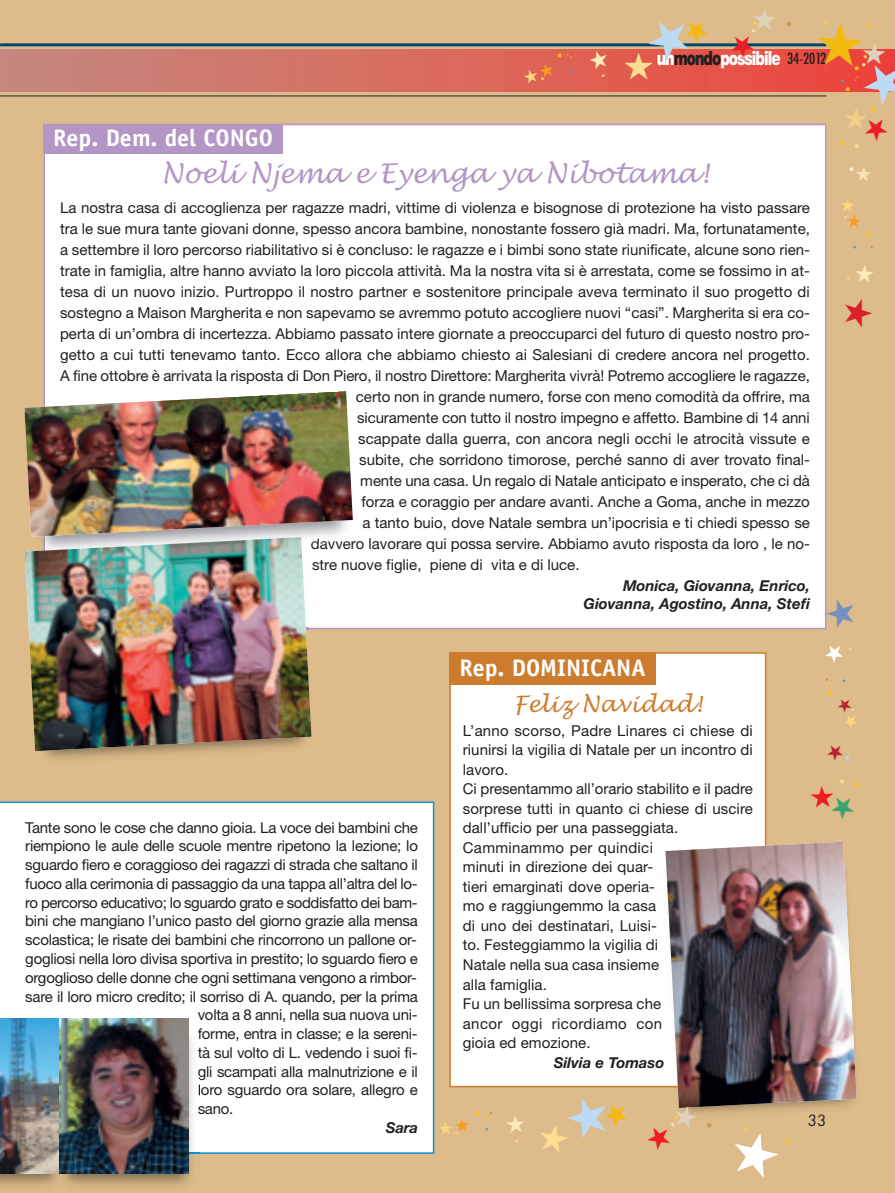
<style>
.page{position:relative;width:895px;height:1193px;background:#fff}
.page>*{position:absolute;margin:0;border:0;box-sizing:border-box;transform-origin:0 0}
.t1{font:italic 27px "Lucida Handwriting";color:#b395c6}
.t2{font:700 24px "Officina Sans";color:#fff}
.t3{font:italic 22.5px "Lucida Handwriting";color:#cd7b2c}
.t4{font:21px "Helvetica";color:#c8994f}
.t5{font:900 19.5px "Helvetica Neue";letter-spacing:-.065em;color:#fff;scale:.75 1}
.t6{font:18px "Helvetica";color:#fec210}
.t7{font:18px "Helvetica";color:#ffdd91}
.t8{font:18px "Helvetica";color:#c6d2ea}
.t9{font:15px/19.5px "Helvetica Neue";color:#231f20}
.t10{font:italic 700 15px/18px "Helvetica Neue";color:#231f20;text-align:right}
.t11{font:15px "Helvetica Neue";letter-spacing:-.02em;color:#231f20}
.t12{font:15px "Helvetica Neue";letter-spacing:-.025em;color:#231f20}
.t13{font:15px "Helvetica";color:#fecc4e}
.t14{font:15px "Futura";color:#231f20}
.t15{font:15px "Helvetica";color:#ffe3a6}
.t16{font:12px "Helvetica";color:#fed77d}
.t17{font:12px "Helvetica";color:#649ab2}
.t18{font:6px "Helvetica";color:#fec210}
.t19{font:6px "Helvetica";color:#ee1d23}
.s1{color:#231f20}
.s2{font-family:"Futura";font-weight:400;font-stretch:condensed;font-size:15px;color:#231f20}
.s3{font-size:18px}
.s4{color:#fef0d0}
</style>
<div class="page">
<div style="left:0;top:0;width:894px;height:1192px;background:#ddbb8a"></div>
<div style="left:0;top:49px;width:894px;height:43px;background:linear-gradient(to right,#c58a7f,#ee483a)"></div>
<hr style="left:1px;top:43px;width:825px;height:3px;background:#00466d">
<hr style="left:1px;top:95px;width:825px;height:1px;background:#231f20">
<div style="left:45px;top:125px;width:779px;height:502px;background:#fff"></div>
<div style="left:44px;top:124px;width:239px;height:29px;background:#b395c6"></div>
<div style="left:0;top:801px;width:434px;height:352px;background:#fff"></div>
<img style="left:0;top:1172px;width:54px;height:14px">
<img style="left:0;top:1017px;width:60px;height:155px">
<img style="left:54px;top:1153px;width:145px;height:34px">
<img style="left:189px;top:1022px;width:10px;height:131px">
<svg style="left:198px;top:1027px;width:1px;height:12px"></svg>
<svg style="left:198px;top:1068px;width:2px;height:28px"></svg>
<img style="left:54px;top:1022px;width:6px;height:150px">
<img style="left:60px;top:1017px;width:129px;height:155px">
<img style="left:311px;top:538px;width:37px;height:5px">
<img style="left:24px;top:391px;width:329px;height:145px">
<img style="left:35px;top:627px;width:280px;height:133px">
<img style="left:25px;top:537px;width:286px;height:214px">
<div style="left:451px;top:653px;width:313px;height:432px;background:#fff"></div>
<div style="left:449px;top:652px;width:206px;height:33px;background:#cd7b2c"></div>
<img style="left:698px;top:1090px;width:159px;height:27px">
<svg style="left:808px;top:1113px;width:16px;height:2px"></svg>
<img style="left:665px;top:841px;width:191px;height:266px">
<svg style="left:730px;top:43px;width:48px;height:17px"></svg>
<svg style="left:815px;top:18px;width:80px;height:166px"></svg>
<svg style="left:522px;top:62px;width:33px;height:22px"></svg>
<svg style="left:588px;top:49px;width:21px;height:21px"></svg>
<svg style="left:624px;top:43px;width:86px;height:36px"></svg>
<svg style="left:826px;top:599px;width:1px;height:28px"></svg>
<svg style="left:665px;top:1104px;width:33px;height:10px"></svg>
<p class="t16" style="left:540px;top:72px;width:6px">•</p>
<p class="t19" style="left:571px;top:49px;width:4px">•</p>
<p class="t6" style="left:556px;top:45px;width:14px">• <sup>•</sup></p>
<p class="t18" style="left:569px;top:53px;width:4px">•</p>
<p class="t17" style="left:569px;top:63px;width:6px">•</p>
<p class="t16" style="left:601px;top:69px;width:6px">•</p>
<p class="t13" style="left:834px;top:20px;width:7px;rotate:90deg">•</p>
<p class="t13" style="left:763px;top:20px;width:7px;rotate:90deg">•</p>
<h3 class="t4" style="left:801px;top:20px;width:9px;rotate:90deg">•</h3>
<p class="t6" style="left:879px;top:22px;width:8px;rotate:90deg">•</p>
<p class="t15" style="left:762px;top:28px;width:7px;rotate:90deg">•</p>
<p class="t13" style="left:874px;top:54px;width:7px;rotate:90deg">•</p>
<p class="t15" style="left:872px;top:62px;width:7px;rotate:90deg">•</p>
<h3 class="t5" style="left:656px;top:51px;width:228px">un<span class="s1">mondo</span>possibile <span class="s2">34-2012</span></h3>
<p class="t18" style="left:859px;top:65px;width:17px;rotate:90deg"><span class="s3">•</span> ••</p>
<p class="t17" style="left:849px;top:79px;width:6px;rotate:90deg">•</p>
<p class="t6" style="left:858px;top:86px;width:8px;rotate:90deg">•</p>
<p class="t6" style="left:870px;top:99px;width:14px">• <sup>•</sup></p>
<h2 class="t2" style="left:53px;top:129px;width:221px">Rep. Dem. del CONGO</h2>
<h1 class="t1" style="left:161px;top:158px;width:549px">Noeli Njema e Eyenga ya Nibotama!</h1>
<p class="t9" style="left:60px;top:199px;width:751px">La nostra casa di accoglienza per ragazze madri, vittime di violenza e bisognose di protezione ha visto passare</p>
<p class="t9" style="left:60px;top:220px;width:751px">tra le sue mura tante giovani donne, spesso ancora bambine, nonostante fossero già madri. Ma, fortunatamente,</p>
<p class="t9" style="left:60px;top:241px;width:751px">a settembre il loro percorso riabilitativo si è concluso: le ragazze e i bimbi sono state riunificate, alcune sono rien-</p>
<p class="t9" style="left:60px;top:262px;width:751px">trate in famiglia, altre hanno avviato la loro piccola attività. Ma la nostra vita si è arrestata, come se fossimo in at-</p>
<p class="t9" style="left:60px;top:283px;width:751px">tesa di un nuovo inizio. Purtroppo il nostro partner e sostenitore principale aveva terminato il suo progetto di</p>
<p class="t9" style="left:60px;top:304px;width:751px">sostegno a Maison Margherita e non sapevamo se avremmo potuto accogliere nuovi “casi”. Margherita si era co-</p>
<p class="t9" style="left:60px;top:325px;width:751px">perta di un’ombra di incertezza. Abbiamo passato intere giornate a preoccuparci del futuro di questo nostro pro-</p>
<p class="t9" style="left:60px;top:346px;width:751px">getto a cui tutti tenevamo tanto. Ecco allora che abbiamo chiesto ai Salesiani di credere ancora nel progetto.</p>
<p class="t9" style="left:60px;top:367px;width:751px">A fine ottobre è arrivata la risposta di Don Piero, il nostro Direttore: Margherita vivrà! Potremo accogliere le ragazze,</p>
<p class="t9" style="left:356px;top:388px;width:455px">certo non in grande numero, forse con meno comodità da offrire, ma</p>
<p class="t9" style="left:357px;top:409px;width:454px">sicuramente con tutto il nostro impegno e affetto. Bambine di 14 anni</p>
<p class="t9" style="left:358px;top:430px;width:453px">scappate dalla guerra, con ancora negli occhi le atrocità vissute e</p>
<p class="t9" style="left:359px;top:451px;width:452px">subite, che sorridono timorose, perché sanno di aver trovato final-</p>
<p class="t9" style="left:360px;top:472px;width:451px">mente una casa. Un regalo di Natale anticipato e insperato, che ci dà</p>
<p class="t9" style="left:361px;top:493px;width:450px">forza e coraggio per andare avanti. Anche a Goma, anche in mezzo</p>
<p class="t9" style="left:362px;top:514px;width:449px">a tanto buio, dove Natale sembra un’ipocrisia e ti chiedi spesso se</p>
<p class="t9" style="left:311px;top:535px;width:500px">davvero lavorare qui possa servire. Abbiamo avuto risposta da loro , le no-</p>
<p class="t9" style="left:312px;top:556px;width:269px">stre nuove figlie, piene di vita e di luce.</p>
<p class="t10" style="left:583px;top:578px;width:228px">Monica, Giovanna, Enrico,<br>Giovanna, Agostino, Anna, Stefi</p>
<p class="t6" style="left:852px;top:140px;width:8px;rotate:90deg">•</p>
<p class="t7" style="left:867px;top:142px;width:31px;rotate:90deg">• <span class="s4">•</span></p>
<p class="t16" style="left:852px;top:215px;width:6px;rotate:90deg">•</p>
<p class="t17" style="left:861px;top:244px;width:6px;rotate:90deg">•</p>
<p class="t18" style="left:871px;top:231px;width:17px;rotate:90deg"><span class="s3">•</span> ••</p>
<p class="t19" style="left:875px;top:246px;width:4px;rotate:90deg">•</p>
<p class="t16" style="left:855px;top:276px;width:6px;rotate:90deg">•</p>
<p class="t9" style="left:25px;top:818px;width:394px">Tante sono le cose che danno gioia. La voce dei bambini che</p>
<p class="t9" style="left:25px;top:837px;width:394px">riempiono le aule delle scuole mentre ripetono la lezione; lo</p>
<p class="t9" style="left:25px;top:856px;width:394px">sguardo fiero e coraggioso dei ragazzi di strada che saltano il</p>
<p class="t11" style="left:25px;top:877px;width:394px">fuoco alla cerimonia di passaggio da una tappa all’altra del lo-</p>
<p class="t12" style="left:25px;top:896px;width:394px">ro percorso educativo; lo sguardo grato e soddisfatto dei bam-</p>
<p class="t9" style="left:25px;top:912px;width:394px">bini che mangiano l’unico pasto del giorno grazie alla mensa</p>
<p class="t9" style="left:25px;top:931px;width:393px">scolastica; le risate dei bambini che rincorrono un pallone or-</p>
<p class="t9" style="left:25px;top:950px;width:394px">gogliosi nella loro divisa sportiva in prestito; lo sguardo fiero e</p>
<p class="t9" style="left:25px;top:968px;width:393px">orgoglioso delle donne che ogni settimana vengono a rimbor-</p>
<p class="t9" style="left:25px;top:987px;width:394px">sare il loro micro credito; il sorriso di A. quando, per la prima</p>
<p class="t9" style="left:198px;top:1006px;width:221px">volta a 8 anni, nella sua nuova uni-</p>
<p class="t9" style="left:198px;top:1025px;width:221px">forme, entra in classe; e la sereni-</p>
<p class="t9" style="left:198px;top:1043px;width:221px">tà sul volto di L. vedendo i suoi fi-</p>
<p class="t9" style="left:198px;top:1062px;width:222px">gli scampati alla malnutrizione e il</p>
<p class="t9" style="left:198px;top:1081px;width:222px">loro sguardo ora solare, allegro e</p>
<p class="t9" style="left:198px;top:1100px;width:37px">sano.</p>
<p class="t10" style="left:386px;top:1119px;width:34px">Sara</p>
<h2 class="t2" style="left:459px;top:659px;width:188px">Rep. DOMINICANA</h2>
<h3 class="t3" style="left:513px;top:691px;width:190px">Feliz Navidad!</h3>
<p class="t9" style="left:463px;top:722px;width:291px">L’anno scorso, Padre Linares ci chiese di riunirsi la vigilia di Natale per un incontro di lavoro.<br>Ci presentammo all’orario stabilito e il padre sorprese tutti in quanto ci chiese di uscire dall’ufficio per una passeggiata.<br>Camminammo per quindici<br>minuti in direzione dei quar-<br>tieri emarginati dove operia-<br>mo e raggiungemmo la casa<br>di uno dei destinatari, Luisi-<br>to. Festeggiammo la vigilia di<br>Natale nella sua casa insieme<br>alla famiglia.<br>Fu un bellissima sorpresa che<br>ancor oggi ricordiamo con<br>gioia ed emozione.</p>
<p class="t10" style="left:553px;top:1054px;width:112px">Silvia e Tomaso</p>
<p class="t16" style="left:843px;top:650px;width:6px;rotate:-90deg">•</p>
<p class="t19" style="left:823px;top:680px;width:4px;rotate:-90deg">•</p>
<p class="t18" style="left:826px;top:695px;width:17px;rotate:-90deg"><span class="s3">•</span> ••</p>
<p class="t17" style="left:837px;top:682px;width:6px;rotate:-90deg">•</p>
<p class="t8" style="left:836px;top:761px;width:55px;rotate:-90deg">• <sub>•</sub></p>
<p class="t7" style="left:831px;top:784px;width:8px;rotate:-90deg">•</p>
<p class="t6" style="left:846px;top:787px;width:8px;rotate:-90deg">•</p>
<p class="t14" style="left:807px;top:1112px;width:20px">33</p>
</div>
